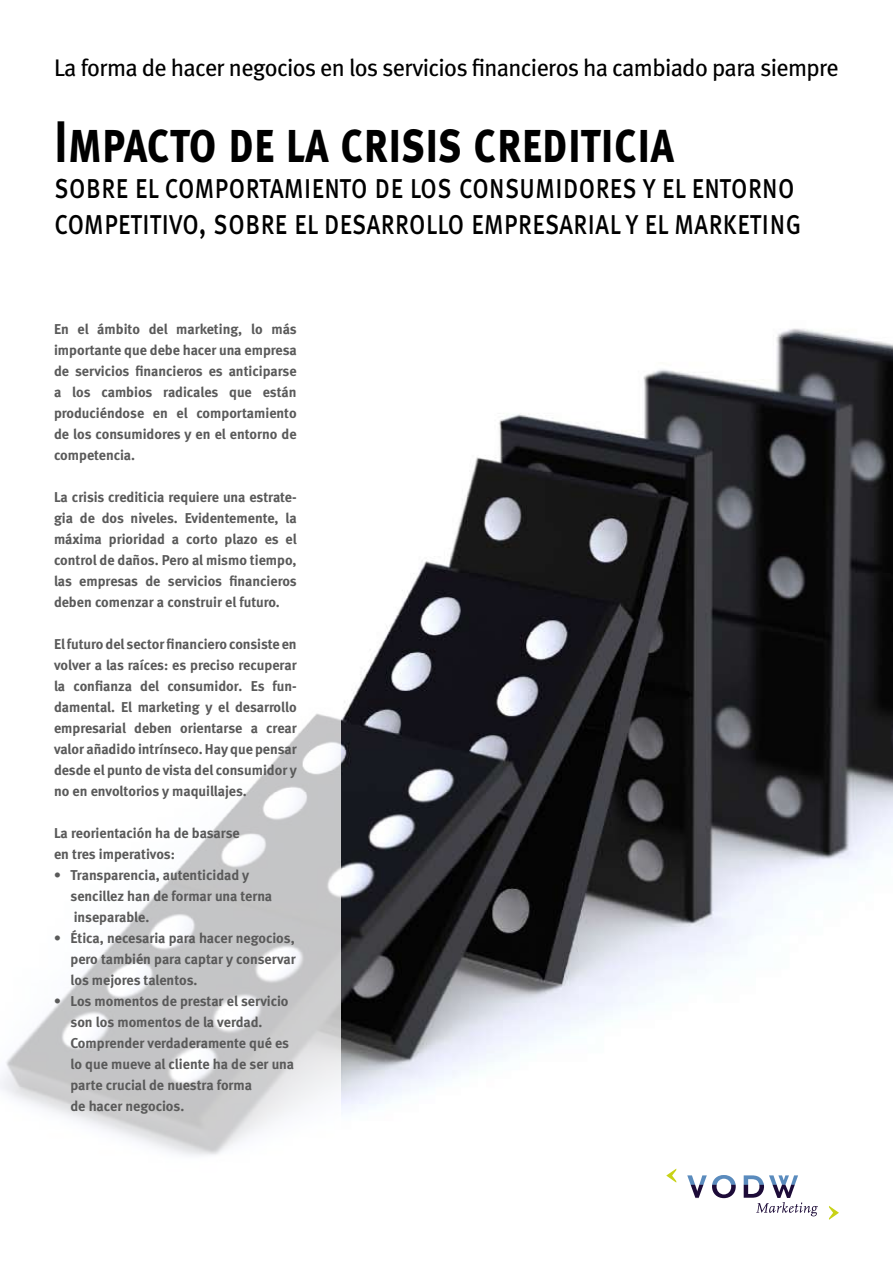
<style>
.page{position:relative;width:893px;height:1263px;background:#fff}
.page>*{position:absolute;margin:0;border:0;box-sizing:border-box;transform-origin:0 0}
.t1{font:58.5px "Meta Bold Caps";letter-spacing:-.005em;color:#000;scale:.77 1}
.t2{font:35.1px/36px "Meta Book Caps";letter-spacing:-.005em;color:#000;scale:.77 1}
.t3{font:24px "Meta";letter-spacing:-.025em;color:#000}
.t4{font:700 14.25px/21px "Meta";color:#5a5a5a;text-align:justify}
</style>
<div class="page">
<img style="left:340px;top:328px;width:553px;height:889px">
<svg style="left:0;top:713px;width:340px;height:443px"></svg>
<svg style="left:687px;top:1175px;width:49px;height:23px"></svg>
<svg style="left:744px;top:1175px;width:74px;height:41px"></svg>
<svg style="left:666px;top:1168px;width:10px;height:14px"></svg>
<svg style="left:829px;top:1206px;width:10px;height:14px"></svg>
<h3 class="t3" style="left:54px;top:52px;width:786px">La forma de hacer negocios en los servicios financieros ha cambiado para siempre</h3>
<h1 class="t1" style="left:54px;top:105px;width:806px">Impacto de la crisis crediticia</h1>
<h2 class="t2" style="left:54px;top:167px;width:972px">sobre el comportamiento de los consumidores y el entorno competitivo, sobre el desarrollo empresarial y el marketing</h2>
<p class="t4" style="left:54px;top:318px;width:244px">En el ámbito del marketing, lo más importante que debe hacer una empresa de servicios financieros es anticiparse a los cambios radicales que están produciéndose en el comportamiento de los consumidores y en el entorno de competencia.</p>
<p class="t4" style="left:54px;top:486px;width:244px">La crisis crediticia requiere una estrate&shy;gia de dos niveles. Evidentemente, la máxima prioridad a corto plazo es el control de daños. Pero al mismo tiempo, las empresas de servicios financieros deben comenzar a construir el futuro.</p>
<p class="t4" style="left:54px;top:633px;width:244px">El futuro del sector financiero consiste en volver a las raíces: es preciso recuperar la confianza del consumidor. Es fun&shy;damental. El marketing y el desarrollo empresarial deben orientarse a crear valor añadido intrínseco. Hay que pensar desde el punto de vista del consumidor y no en envoltorios y maquillajes.</p>
<p class="t4" style="left:54px;top:822px;width:187px">La reorientación ha de basarse en tres imperativos:</p>
<p class="t4" style="left:71px;top:864px;width:203px;text-align:left;text-indent:-17px">• Transparencia, autenticidad y sencillez han de formar una terna inseparable.</p>
<p class="t4" style="left:71px;top:927px;width:227px;text-indent:-17px">• Ética, necesaria para hacer negocios, pero también para captar y conservar los mejores talentos.</p>
<p class="t4" style="left:71px;top:990px;width:225px;text-align:left;text-indent:-17px">• Los momentos de prestar el servicio son los momentos de la verdad.<br>Comprender verdaderamente qué es lo que mueve al cliente ha de ser una parte crucial de nuestra forma<br>de hacer negocios.</p>
</div>
